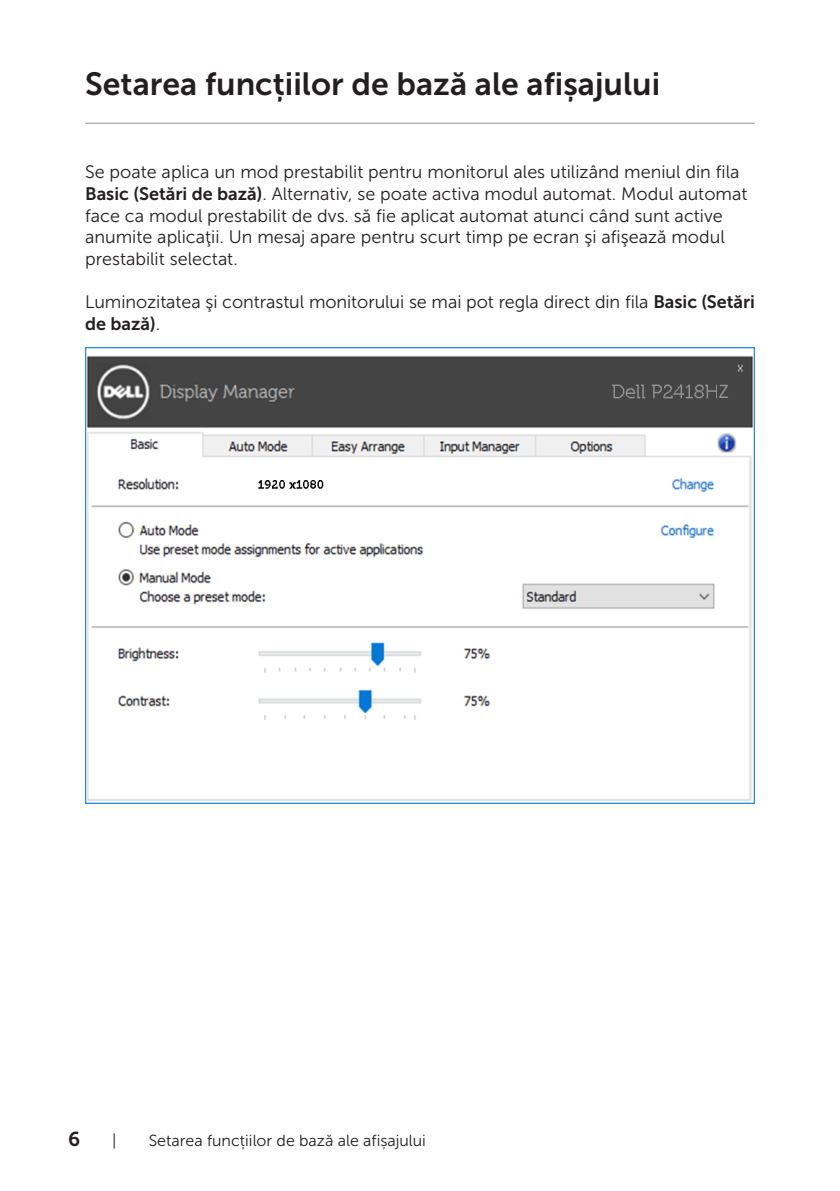
<style>
.page{position:relative;width:840px;height:1191px;background:#fff}
.page>*{position:absolute;margin:0;border:0;box-sizing:border-box;transform-origin:0 0}
.Contents{font:32px "Museo Sans For Dell 700";color:#231f20}
.t1{font:20px "Museo Sans For Dell 700";color:#231f20}
.t2{font:18.4px "Arial Narrow";color:#959595}
.text{font:18px/21.6px "Museo Sans For Dell 300";color:#231f20}
.t3{font:16px "Museo Sans For Dell 300";color:#231f20}
.s1{font-family:"Museo Sans For Dell 700"}
</style>
<div class="page">
<hr style="left:85px;top:123px;width:669px;height:1px;background:#939598">
<img style="left:85px;top:347px;width:669px;height:456px">
<div style="left:717px;top:381px;width:14px;height:18px;background:#444"></div>
<p class="Contents" style="left:85px;top:66px;width:576px">Setarea funcțiilor de bază ale afișajului</p>
<p class="text" style="left:85px;top:162px;width:663px">Se poate aplica un mod prestabilit pentru monitorul ales utilizând meniul din fila <span class="s1">Basic (Setări de bază)</span>. Alternativ, se poate activa modul automat. Modul automat face ca modul prestabilit de dvs. să fie aplicat automat atunci când sunt active anumite aplicaţii. Un mesaj apare pentru scurt timp pe ecran şi afişează modul prestabilit selectat.</p>
<p class="text" style="left:85px;top:291px;width:670px">Luminozitatea şi contrastul monitorului se mai pot regla direct din fila <span class="s1">Basic (Setări de bază)</span>.</p>
<p class="t1" style="left:68px;top:1127px;width:14px">6</p>
<p class="t3" style="left:112px;top:1131px;width:6px">|</p>
<p class="t3" style="left:149px;top:1131px;width:279px">Setarea funcțiilor de bază ale afișajului</p>
<p class="t2" style="left:718px;top:378px;width:11px">Z</p>
</div>
